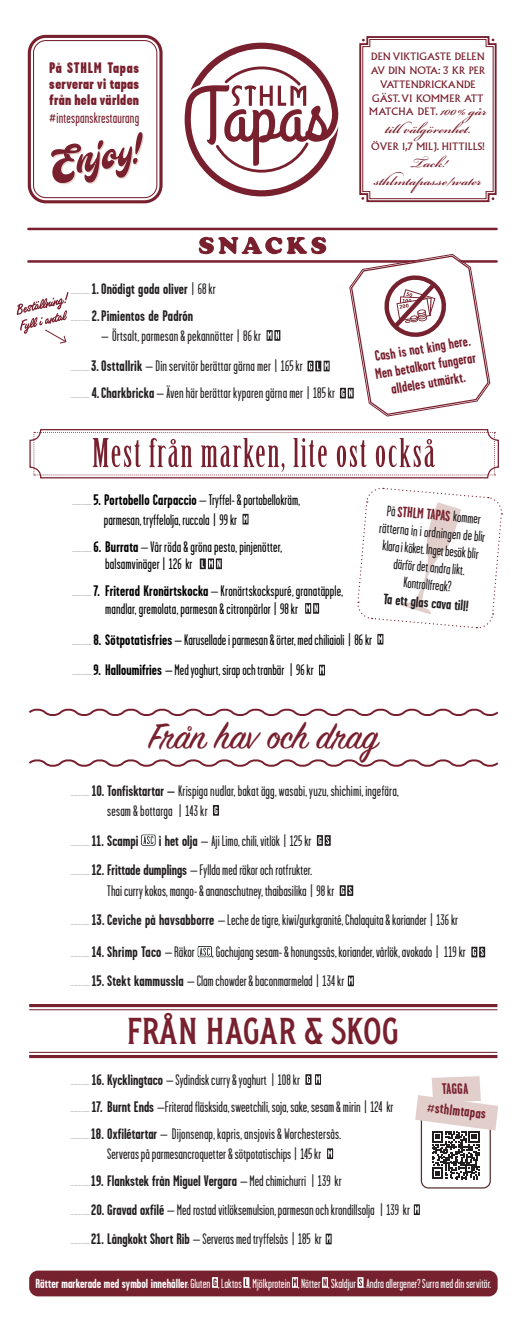
<style>
.page{position:relative;width:525px;height:1329px;background:#fff}
.page>*{position:absolute;margin:0;border:0;box-sizing:border-box;transform-origin:0 0}
.t1{font:40px "Sign Painter House Script";color:#78202e}
.t2{font:37.5px "Radgivare No 1";color:#78202e}
.t3{font:600 20px/17.2px "Bickham Script Pro";color:#78202e;text-align:center}
.t4{font:15.25px/20px "Garage Gothic";letter-spacing:.005em;color:#231f20}
.t5{font:15.25px/17.5px "Garage Gothic";letter-spacing:.01em;color:#000001}
.t6{font:700 15.25px "Garage Gothic";letter-spacing:.005em;color:#231f20}
.t7{font:15.25px/16.2px "Garage Gothic FB Black";letter-spacing:.02em;color:#78202e;text-align:justify}
.t8{font:15.25px "Garage Gothic";letter-spacing:.015em;color:#78202e}
.t9{font:700 15.25px "Garage Gothic";color:#78202e}
.t10{font:15px/17.5px "Garage Gothic";color:#231f20;text-align:center}
.t11{font:700 15px/17.5px "Garage Gothic";color:#78202e;text-align:center}
.t12{font:700 15px "Garage Gothic";color:#231f20}
.t13{font:13.12px "Garage Gothic";color:#fff}
.t14{font:10px/13.8px "Albertus";letter-spacing:.01em;color:#78202e;text-align:center}
.t15{font:6.25px "Garage Gothic";color:#231f20}
.t16{font:6.25px "Garage Gothic";color:#000001}
.s1{font-family:"Bickham Script Pro";font-weight:600;font-size:18.75px}
.s2{font-family:"Bickham Script Pro";font-weight:600;font-size:20px}
.s3{font-weight:400}
.s4{font-weight:700}
.s5{color:#231f20}
.s6{font-weight:700;color:#78202e}
</style>
<div class="page">
<svg style="left:305px;top:1074px;width:16px;height:11px"></svg>
<svg style="left:327px;top:1148px;width:6px;height:11px"></svg>
<svg style="left:413px;top:1204px;width:6px;height:11px"></svg>
<div style="left:420px;top:1113px;width:70px;height:75px;border:1px solid #572e2d;border-radius:7px"></div>
<hr style="left:28px;top:260px;width:468px;height:3px;background:#78202e">
<div style="left:29px;top:1270px;width:468px;height:26px;background:#75222e;border-radius:9px"></div>
<div style="left:28px;top:35px;width:134px;height:168px;border:3px solid #78202e;border-radius:17px"></div>
<div style="left:33px;top:40px;width:124px;height:158px;border:1px solid #78202e;border-radius:12px"></div>
<svg style="left:199px;top:237px;width:127px;height:17px"></svg>
<svg style="left:184px;top:43px;width:154px;height:153px"></svg>
<hr style="left:28px;top:228px;width:468px;height:2px;background:#78202e">
<svg style="left:17px;top:292px;width:51px;height:52px"></svg>
<svg style="left:212px;top:1277px;width:6px;height:11px"></svg>
<svg style="left:243px;top:1277px;width:6px;height:11px"></svg>
<svg style="left:292px;top:1277px;width:6px;height:11px"></svg>
<svg style="left:322px;top:1277px;width:6px;height:11px"></svg>
<svg style="left:357px;top:1277px;width:6px;height:11px"></svg>
<svg style="left:242px;top:514px;width:6px;height:10px"></svg>
<svg style="left:200px;top:558px;width:22px;height:11px"></svg>
<svg style="left:305px;top:603px;width:14px;height:11px"></svg>
<svg style="left:319px;top:665px;width:6px;height:10px"></svg>
<svg style="left:357px;top:487px;width:145px;height:157px"></svg>
<div style="left:29px;top:429px;width:469px;height:49px;border:1px solid #78202e;border-radius:11px"></div>
<svg style="left:34px;top:432px;width:461px;height:44px"></svg>
<svg style="left:359px;top:36px;width:138px;height:167px"></svg>
<svg style="left:266px;top:330px;width:14px;height:11px"></svg>
<svg style="left:307px;top:361px;width:22px;height:10px"></svg>
<svg style="left:340px;top:254px;width:150px;height:163px"></svg>
<hr style="left:29px;top:1009px;width:468px;height:1px;background:#78202e">
<hr style="left:29px;top:1004px;width:468px;height:3px;background:#78202e">
<hr style="left:29px;top:1052px;width:468px;height:1px;background:#78202e">
<hr style="left:29px;top:1055px;width:468px;height:3px;background:#78202e">
<svg style="left:213px;top:805px;width:6px;height:11px"></svg>
<svg style="left:141px;top:834px;width:14px;height:12px"></svg>
<svg style="left:317px;top:835px;width:13px;height:11px"></svg>
<svg style="left:339px;top:885px;width:14px;height:11px"></svg>
<svg style="left:197px;top:946px;width:15px;height:11px"></svg>
<svg style="left:471px;top:947px;width:14px;height:10px"></svg>
<svg style="left:347px;top:975px;width:7px;height:11px"></svg>
<svg style="left:29px;top:708px;width:470px;height:8px"></svg>
<svg style="left:29px;top:759px;width:470px;height:8px"></svg>
<svg style="left:51px;top:132px;width:92px;height:52px"></svg>
<svg style="left:325px;top:1233px;width:6px;height:11px"></svg>
<svg style="left:415px;top:1076px;width:83px;height:103px"></svg>
<p class="t7" style="left:49px;top:59px;width:91px">På STHLM Tapas serverar vi tapas från hela världen</p>
<p class="t8" style="left:49px;top:110px;width:91px">#intespanskrestaurang</p>
<p class="t14" style="left:369px;top:50px;width:119px">DEN VIKTIGASTE DELEN<br>AV DIN NOTA: 3 KR PER<br>VATTENDRICKANDE<br>GÄST. VI KOMMER ATT<br>MATCHA DET. <span class="s1">1</span><span class="s2">00 % går</span></p>
<h3 class="t3" style="left:385px;top:117px;width:87px">tillvälgörenhet.</h3>
<p class="t14" style="left:371px;top:140px;width:115px">ÖVER 1,7 MILJ. HITTILLS!</p>
<h3 class="t3" style="left:374px;top:152px;width:108px">Tack! sthlmtapas.se/water</h3>
<p class="t15" style="left:71px;top:288px;width:20px">..............</p>
<p class="t6" style="left:92px;top:280px;width:125px">1.Onödigt goda oliver <span class="s3">| 68 kr</span></p>
<p class="t15" style="left:71px;top:315px;width:20px">..............</p>
<p class="t6" style="left:92px;top:307px;width:103px">2.Pimientos de Padrón</p>
<p class="t4" style="left:101px;top:326px;width:161px">– Örtsalt, parmesan &amp; pekannötter | 86 kr</p>
<p class="t15" style="left:71px;top:366px;width:20px">..............</p>
<p class="t4" style="left:91px;top:356px;width:213px"><span class="s4">3.Osttallrik</span> – Din servitör berättar gärna mer | 165 kr</p>
<p class="t15" style="left:71px;top:393px;width:20px">..............</p>
<p class="t4" style="left:92px;top:383px;width:245px"><span class="s4">4.Charkbricka</span> – Även här berättar kyparen gärna mer | 185 kr</p>
<p class="t11" style="left:370px;top:348px;width:103px;rotate:-10deg">Cash is not king here.<br>Men betalkort fungerar alldeles utmärkt.</p>
<p class="t16" style="left:73px;top:499px;width:20px">..............</p>
<p class="t5" style="left:104px;top:489px;width:197px;line-height:20px;text-indent:-10px"><span class="s4">5. Portobello Carpaccio</span> <span class="s5">–</span> Tryffel- &amp; portobellokräm, parmesan, tryffelolja, ruccola | 99 kr</p>
<p class="t16" style="left:73px;top:546px;width:20px">..............</p>
<p class="t5" style="left:105px;top:538px;width:178px;text-indent:-12px"><span class="s4">6. Burrata</span> <span class="s5">–</span> Vår röda &amp; gröna pesto, pinjenötter, balsamvinäger | 126 kr</p>
<p class="t16" style="left:73px;top:591px;width:20px">..............</p>
<p class="t5" style="left:105px;top:582px;width:239px;text-indent:-12px"><span class="s4">7. Friterad Kronärtskocka</span> <span class="s5">–</span> Kronärtskockspuré, granatäpple, mandlar, gremolata, parmesan &amp; citronpärlor | 98 kr</p>
<p class="t16" style="left:73px;top:639px;width:20px">..............</p>
<p class="t5" style="left:93px;top:631px;width:280px"><span class="s4">8. Sötpotatisfries</span> – Karusellade i parmesan &amp; örter, med chiliaioli | 86 kr</p>
<p class="t16" style="left:73px;top:670px;width:20px">..............</p>
<p class="t5" style="left:93px;top:662px;width:221px"><span class="s4">9. Halloumifries</span> – Med yoghurt, sirap och tranbär | 96 kr</p>
<p class="t10" style="left:381px;top:501px;width:108px;rotate:5deg">På <span class="s6">STHLM TAPAS</span> kommer rätterna in i ordningen de blir klara i köket. Inget besök blir därför det andra likt.<br>Kontrollfreak?</p>
<p class="t12" style="left:384px;top:591px;width:87px;rotate:5deg">Ta ett glas cava till!</p>
<h1 class="t1" style="left:149px;top:711px;width:231px">Från hav och drag</h1>
<p class="t15" style="left:71px;top:790px;width:20px">..............</p>
<p class="t4" style="left:107px;top:781px;width:293px;text-indent:-15px"><span class="s4">10. Tonfisktartar –</span> Krispiga nudlar, bakat ägg, wasabi, yuzu, shichimi, ingefära, sesam &amp; bottarga | 143 kr</p>
<p class="t15" style="left:71px;top:840px;width:20px">..............</p>
<p class="t6" style="left:92px;top:832px;width:48px">11. Scampi</p>
<p class="t4" style="left:159px;top:831px;width:154px"><span class="s4">i het olja</span> – Aji Limo, chili, vitlök | 125 kr</p>
<p class="t15" style="left:71px;top:869px;width:20px">..............</p>
<p class="t4" style="left:107px;top:859px;width:228px;line-height:21.2px;text-indent:-15px"><span class="s4">12. Frittade dumplings</span> – Fyllda med räkor och rotfrukter.<br>Thai curry kokos, mango- &amp; ananaschutney, thaibasilika | 98 kr</p>
<p class="t15" style="left:71px;top:919px;width:20px">..............</p>
<p class="t4" style="left:92px;top:910px;width:367px"><span class="s4">13. Ceviche på havsabborre</span> – Leche de tigre, kiwi/gurkgranité, Chalaquita &amp; koriander | 136 kr</p>
<p class="t15" style="left:71px;top:952px;width:20px">..............</p>
<p class="t4" style="left:92px;top:942px;width:375px"><span class="s4">14. Shrimp Taco</span> – Räkor , Gochujang sesam- &amp; honungssås, koriander, vårlök, avokado | 119 kr</p>
<p class="t15" style="left:71px;top:981px;width:20px">..............</p>
<p class="t4" style="left:92px;top:971px;width:254px"><span class="s4">15. Stekt kammussla</span> – Clam chowder &amp; baconmarmelad | 134 kr</p>
<h2 class="t2" style="left:127px;top:1011px;width:273px">FRÅN HAGAR &amp; SKOG</h2>
<p class="t15" style="left:71px;top:1079px;width:20px">..............</p>
<p class="t4" style="left:92px;top:1070px;width:209px"><span class="s4">16. Kycklingtaco</span> – Sydindisk curry &amp; yoghurt | 108 kr</p>
<p class="t15" style="left:71px;top:1106px;width:20px">..............</p>
<p class="t4" style="left:92px;top:1097px;width:303px"><span class="s4">17. Burnt Ends</span> –Friterad fläsksida, sweetchili, soja, sake, sesam &amp; mirin | 124 kr</p>
<p class="t15" style="left:71px;top:1133px;width:20px">..............</p>
<p class="t4" style="left:91px;top:1124px;width:251px;text-align:center"><span class="s4">18. Oxfilétartar</span> – Dijonsenap, kapris, ansjovis &amp; Worchestersås.<br>Serveras på parmesancroquetter &amp; sötpotatischips | 145 kr</p>
<p class="t15" style="left:71px;top:1181px;width:20px">..............</p>
<p class="t6" style="left:91px;top:1173px;width:252px">19. Flankstek från Miguel Vergara <span class="s3">– Med chimichurri | 139 kr</span></p>
<p class="t15" style="left:71px;top:1209px;width:20px">..............</p>
<p class="t4" style="left:91px;top:1200px;width:320px"><span class="s4">20. Gravad oxfilé</span> – Med rostad vitlöksemulsion, parmesan och krondillsolja | 139 kr</p>
<p class="t15" style="left:71px;top:1238px;width:20px">..............</p>
<p class="t4" style="left:91px;top:1229px;width:232px"><span class="s4">21. Långkokt Short Rib</span> – Serveras med tryffelsås | 185 kr</p>
<p class="t9" style="left:441px;top:1081px;width:28px;rotate:-2deg">TAGGA</p>
<p class="t9" style="left:428px;top:1098px;width:60px;rotate:7deg">#sthlmtapas</p>
<p class="t13" style="left:36px;top:1276px;width:457px"><span class="s4">Rätter markerade med symbol innehåller</span>: Gluten , Laktos , Mjölkprotein , Nötter , Skaldjur . Andra allergener? Surra med din servitör.</p>
</div>
